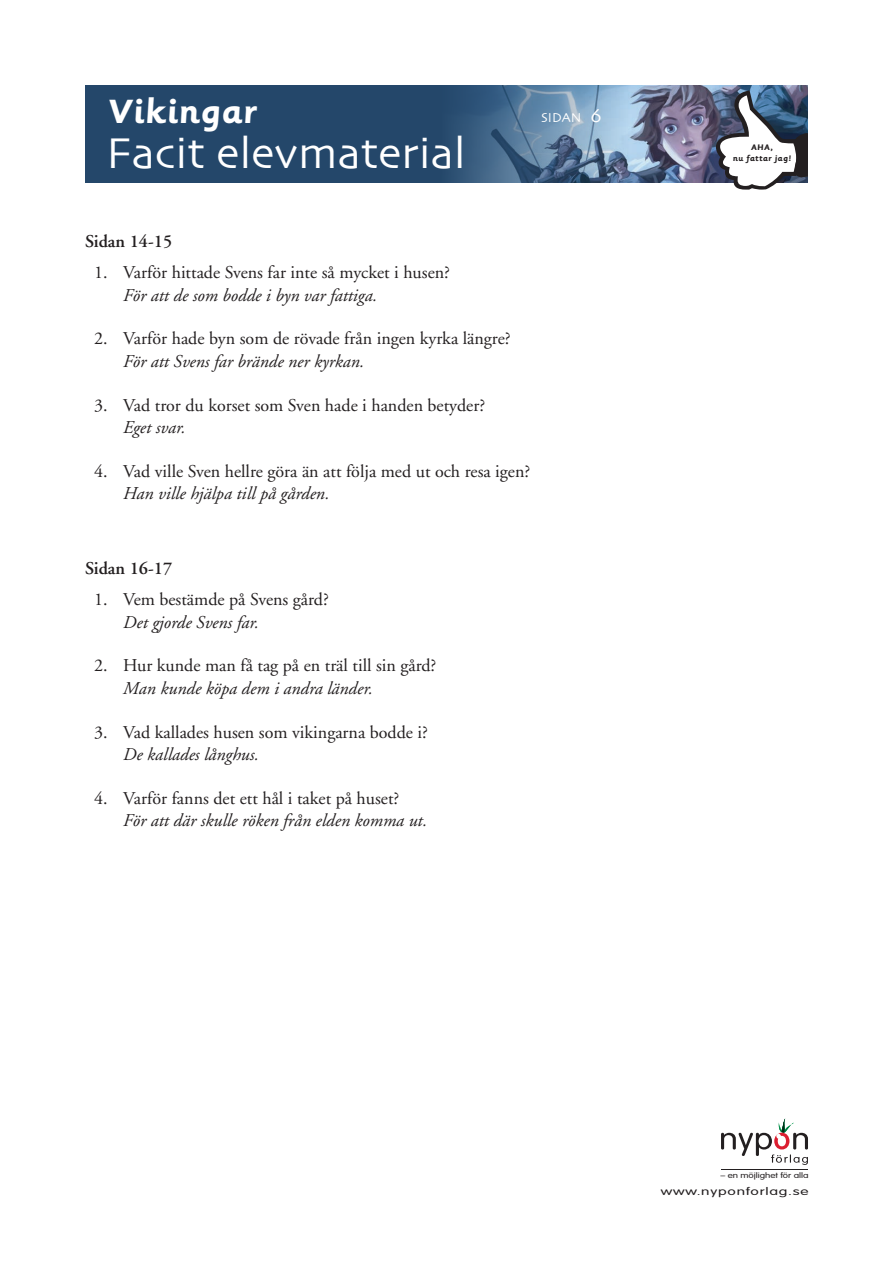
<style>
.page{position:relative;width:893px;height:1263px;background:#fff}
.page>*{position:absolute;margin:0;border:0;box-sizing:border-box;transform-origin:0 0}
.t1{font:45px "Skia";color:#fff}
.t2{font:700 37.5px "Sassoon Primary Std";letter-spacing:.005em;color:#fff}
.t3{font:18px "Adobe Garamond";color:#231f20}
.t4{font:italic 18px "Adobe Garamond";color:#231f20}
.t5{font:600 18px "Adobe Garamond";color:#231f20}
.t6{font:13.5px "Skia";color:#fff}
.t7{font:300 10.5px "VAG Rounded";letter-spacing:.05em;color:#231f20;scale:1.48 1}
.t8{font:700 9px "Sassoon Primary Std";letter-spacing:.035em;color:#231f20}
.t9{font:300 7.65px "VAG Rounded";letter-spacing:-.005em;color:#231f20;scale:1.28 1}
.s1{font-size:19.5px}
</style>
<div class="page">
<div style="left:85px;top:85px;width:723px;height:98px;background:#24476a"></div>
<svg style="left:721px;top:1118px;width:87px;height:47px"></svg>
<hr style="left:721px;top:1170px;width:87px;height:1px;background:#231f20">
<img style="left:455px;top:85px;width:353px;height:98px">
<svg style="left:716px;top:90px;width:92px;height:100px;background:#8b94a2"></svg>
<h2 class="t2" style="left:107px;top:90px;width:151px">Vikingar</h2>
<p class="t6" style="left:541px;top:109px;width:62px">sidan <span class="s1">6</span></p>
<h1 class="t1" style="left:106px;top:126px;width:361px">Facit elevmaterial</h1>
<p class="t5" style="left:85px;top:231px;width:89px">Sidan 14-15</p>
<p class="t3" style="left:94px;top:263px;width:357px">1. Varför hittade Svens far inte så mycket i husen?</p>
<p class="t4" style="left:123px;top:285px;width:256px">För att de som bodde i byn var fattiga.</p>
<p class="t3" style="left:94px;top:329px;width:418px">2. Varför hade byn som de rövade från ingen kyrka längre?</p>
<p class="t4" style="left:123px;top:351px;width:243px">För att Svens far brände ner kyrkan.</p>
<p class="t3" style="left:94px;top:395px;width:393px">3. Vad tror du korset som Sven hade i handen betyder?</p>
<p class="t4" style="left:123px;top:418px;width:64px">Eget svar.</p>
<p class="t3" style="left:94px;top:461px;width:438px">4. Vad ville Sven hellre göra än att följa med ut och resa igen?</p>
<p class="t4" style="left:123px;top:484px;width:208px">Han ville hjälpa till på gården.</p>
<p class="t5" style="left:85px;top:558px;width:89px">Sidan 16-17</p>
<p class="t3" style="left:94px;top:590px;width:236px">1. Vem bestämde på Svens gård?</p>
<p class="t4" style="left:123px;top:612px;width:137px">Det gjorde Svens far.</p>
<p class="t3" style="left:94px;top:656px;width:344px">2. Hur kunde man få tag på en träl till sin gård?</p>
<p class="t4" style="left:123px;top:678px;width:251px">Man kunde köpa dem i andra länder.</p>
<p class="t3" style="left:94px;top:722px;width:335px">3. Vad kallades husen som vikingarna bodde i?</p>
<p class="t4" style="left:123px;top:745px;width:137px">De kallades långhus.</p>
<p class="t3" style="left:94px;top:789px;width:307px">4. Varför fanns det ett hål i taket på huset?</p>
<p class="t4" style="left:123px;top:811px;width:305px">För att där skulle röken från elden komma ut.</p>
<p class="t8" style="left:751px;top:142px;width:23px">Aha,</p>
<p class="t8" style="left:733px;top:154px;width:60px">nu fattar jag!</p>
<p class="t9" style="left:720px;top:1170px;width:70px">– en möjlighet för alla</p>
<p class="t7" style="left:661px;top:1185px;width:101px">www.nyponforlag.se</p>
</div>
